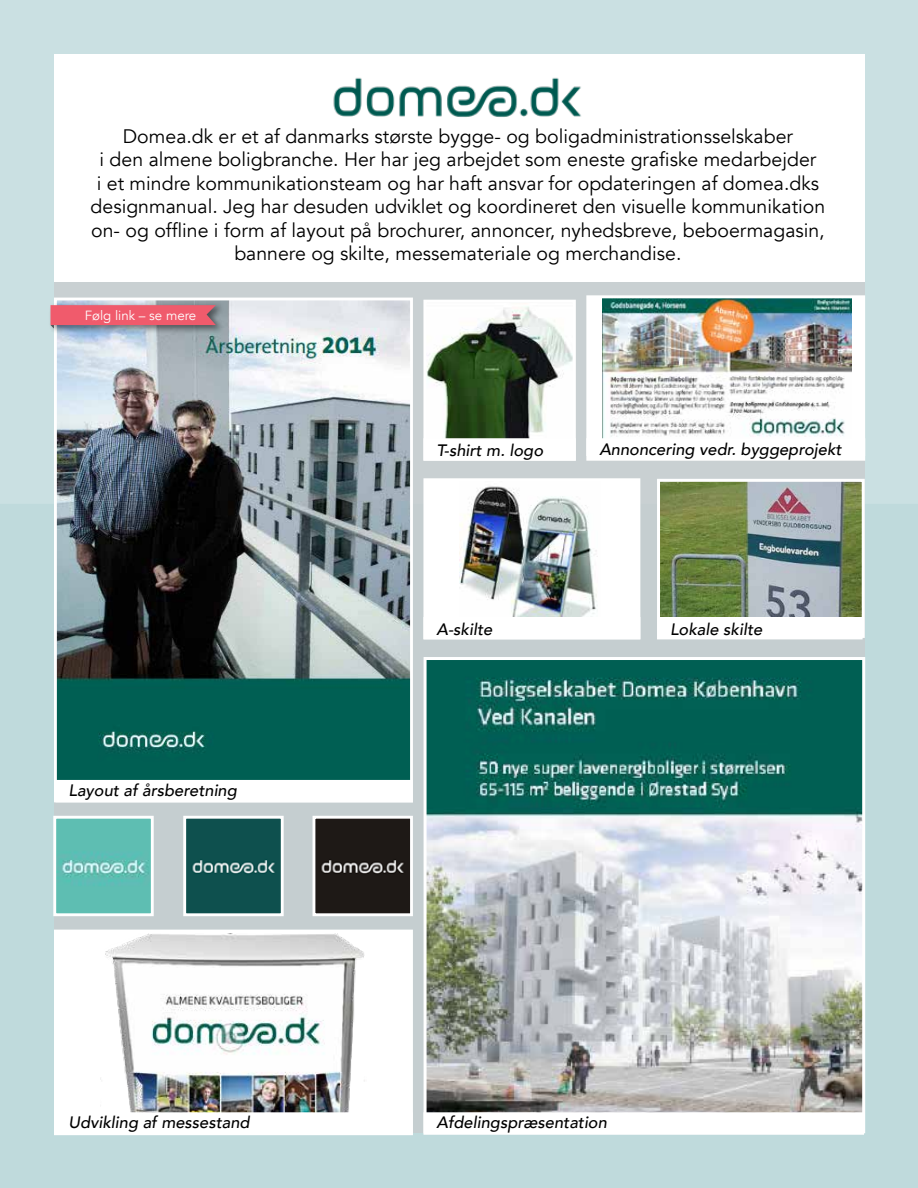
<style>
.page{position:relative;width:918px;height:1188px;background:#fff}
.page>*{position:absolute;margin:0;border:0;box-sizing:border-box;transform-origin:0 0}
.t1{font:19.5px/23.4px "Avenir";color:#000;text-align:center}
.t2{font:italic 500 16.5px "Avenir";color:#000}
.t3{font:13.35px "Avenir";color:#fff}
</style>
<div class="page">
<div style="left:0;top:0;width:918px;height:504px;background:#cae0e2"></div>
<div style="left:0;top:504px;width:918px;height:684px;background:#bfdadc"></div>
<div style="left:54px;top:55px;width:811px;height:1078px;background:#c9cacc"></div>
<div style="left:55px;top:55px;width:810px;height:227px;background:#fff"></div>
<img style="left:661px;top:483px;width:200px;height:134px">
<div style="left:657px;top:479px;width:208px;height:159px;border:3px solid #fff"></div>
<img style="left:58px;top:302px;width:351px;height:478px">
<div style="left:54px;top:298px;width:359px;height:504px;border:3px solid #fff"></div>
<img style="left:428px;top:661px;width:433px;height:451px">
<div style="left:424px;top:657px;width:441px;height:476px;border:3px solid #fff"></div>
<div style="left:588px;top:297px;width:276px;height:158px;background:#fff"></div>
<img style="left:603px;top:299px;width:249px;height:139px">
<div style="left:586px;top:295px;width:279px;height:161px;border:3px solid #fff"></div>
<div style="left:55px;top:931px;width:357px;height:203px;background:#fff"></div>
<img style="left:105px;top:934px;width:260px;height:178px">
<div style="left:54px;top:930px;width:359px;height:205px;border:3px solid #fff"></div>
<img style="left:333px;top:77px;width:248px;height:40px">
<img style="left:57px;top:820px;width:93px;height:92px">
<div style="left:53px;top:816px;width:101px;height:100px;border:3px solid #fff"></div>
<img style="left:187px;top:820px;width:93px;height:92px">
<div style="left:183px;top:816px;width:101px;height:100px;border:3px solid #fff"></div>
<img style="left:317px;top:820px;width:92px;height:92px">
<div style="left:313px;top:816px;width:100px;height:100px;border:3px solid #fff"></div>
<img style="left:427px;top:304px;width:145px;height:134px">
<div style="left:423px;top:300px;width:153px;height:161px;border:3px solid #fff"></div>
<div style="left:425px;top:480px;width:214px;height:158px;background:#fff"></div>
<img style="left:459px;top:486px;width:139px;height:131px">
<div style="left:423px;top:478px;width:217px;height:161px;border:3px solid #fff"></div>
<div style="left:48px;top:302px;width:177px;height:32px;background:#000;opacity:.5"></div>
<svg style="left:51px;top:305px;width:165px;height:23px;background:#db606f"></svg>
<div style="left:56px;top:780px;width:357px;height:22px;background:#fff"></div>
<div style="left:56px;top:1112px;width:357px;height:23px;background:#fff"></div>
<div style="left:423px;top:1112px;width:441px;height:23px;background:#fff;border:3px solid #fff"></div>
<div style="left:423px;top:617px;width:217px;height:22px;background:#fff"></div>
<div style="left:423px;top:438px;width:153px;height:23px;background:#fff"></div>
<div style="left:657px;top:617px;width:206px;height:22px;background:#fff"></div>
<div style="left:586px;top:438px;width:279px;height:23px;background:#fff;border:3px solid #fff"></div>
<p class="t1" style="left:91px;top:125px;width:736px">Domea.dk er et af danmarks største bygge- og boligadministrationsselskaber<br>i den almene boligbranche. Her har jeg arbejdet som eneste grafiske medarbejder<br>i et mindre kommunikationsteam og har haft ansvar for opdateringen af domea.dks designmanual. Jeg har desuden udviklet og koordineret den visuelle kommunikation on- og offline i form af layout på brochurer, annoncer, nyhedsbreve, beboermagasin, bannere og skilte, messemateriale og merchandise.</p>
<p class="t3" style="left:85px;top:307px;width:113px">Følg link – se mere</p>
<p class="t2" style="left:68px;top:780px;width:170px">Layout af årsberetning</p>
<p class="t2" style="left:436px;top:441px;width:108px">T-shirt m. logo</p>
<p class="t2" style="left:599px;top:439px;width:244px">Annoncering vedr. byggeprojekt</p>
<p class="t2" style="left:436px;top:619px;width:57px">A-skilte</p>
<p class="t2" style="left:670px;top:619px;width:94px">Lokale skilte</p>
<p class="t2" style="left:68px;top:1113px;width:183px">Udvikling af messestand</p>
<p class="t2" style="left:436px;top:1113px;width:172px">Afdelingspræsentation</p>
</div>
